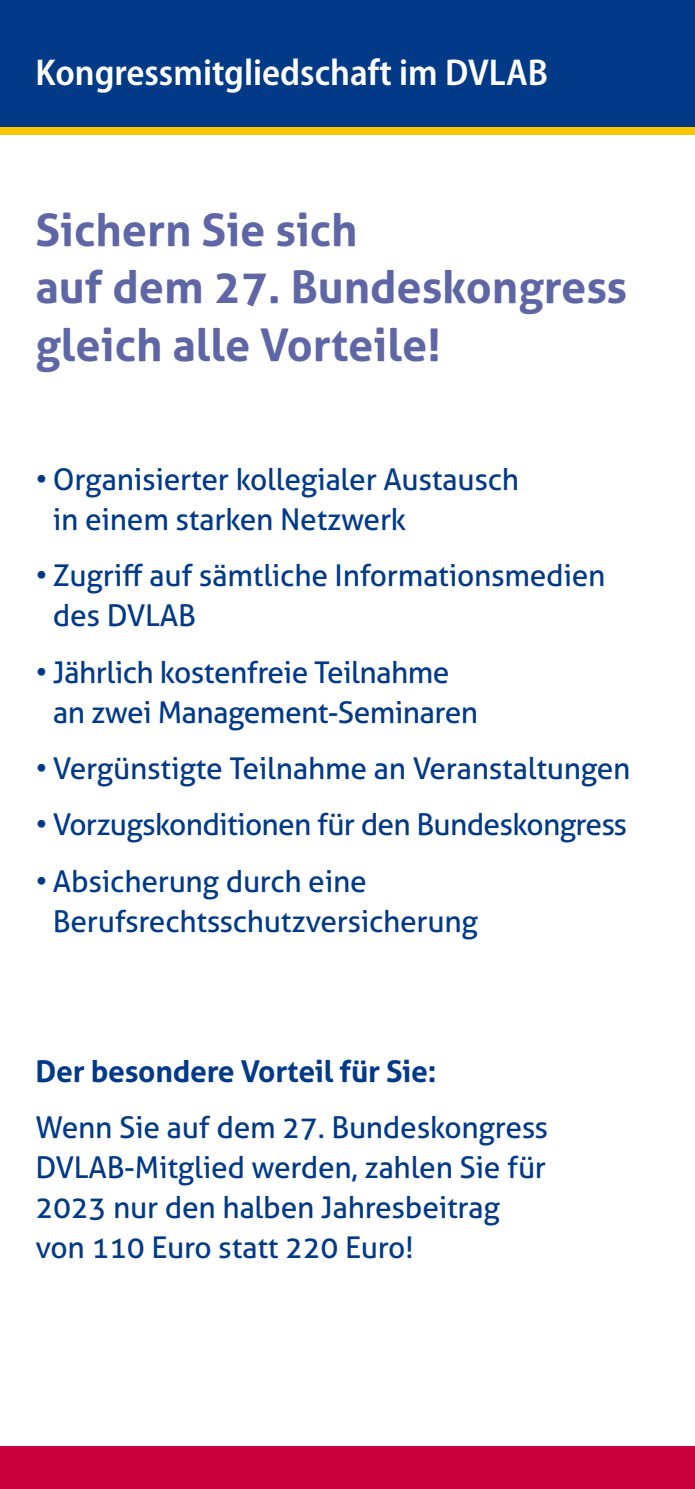
<style>
.page{position:relative;width:695px;height:1489px;background:#fff}
.page>*{position:absolute;margin:0;border:0;box-sizing:border-box;transform-origin:0 0}
.t1{font:700 45px/57.5px "Aller";color:#5e66a5}
.t2{font:600 semi-condensed 37.5px "Myriad Pro";color:#fff}
.t3{font:30px/40px "Aller";letter-spacing:-.01em;color:#023a88}
.t4{font:700 30px "Aller";letter-spacing:-.01em;color:#023a88}
</style>
<div class="page">
<div style="left:0;top:0;width:694px;height:128px;background:#023a88"></div>
<div style="left:0;top:128px;width:694px;height:7px;background:#fcc503"></div>
<div style="left:0;top:1446px;width:694px;height:42px;background:#c8003b"></div>
<p class="t2" style="left:35px;top:49px;width:514px">Kongressmitgliedschaft im DVLAB</p>
<h1 class="t1" style="left:35px;top:201px;width:593px">Sichern Sie sich<br>auf dem 27. Bundeskongress gleich alle Vorteile!</h1>
<p class="t3" style="left:53px;top:459px;width:467px;text-indent:-17px">• Organisierter kollegialer Austausch in einem starken Netzwerk</p>
<p class="t3" style="left:53px;top:555px;width:554px;text-indent:-17px">• Zugriff auf sämtliche Informationsmedien des DVLAB</p>
<p class="t3" style="left:53px;top:652px;width:426px;text-indent:-17px">• Jährlich kostenfreie Teilnahme an zwei Management-Seminaren</p>
<p class="t3" style="left:35px;top:748px;width:596px">• Vergünstigte Teilnahme an Veranstaltungen</p>
<p class="t3" style="left:35px;top:804px;width:593px">• Vorzugskonditionen für den Bundeskongress</p>
<p class="t3" style="left:53px;top:860px;width:426px;text-indent:-17px">• Absicherung durch eine<br>Berufsrechtsschutzversicherung</p>
<p class="t4" style="left:35px;top:1052px;width:402px">Der besondere Vorteil für Sie:</p>
<p class="t3" style="left:35px;top:1107px;width:514px">Wenn Sie auf dem 27. Bundeskongress DVLAB-Mitglied werden, zahlen Sie für 2023 nur den halben Jahresbeitrag von 110 Euro statt 220 Euro!</p>
</div>
